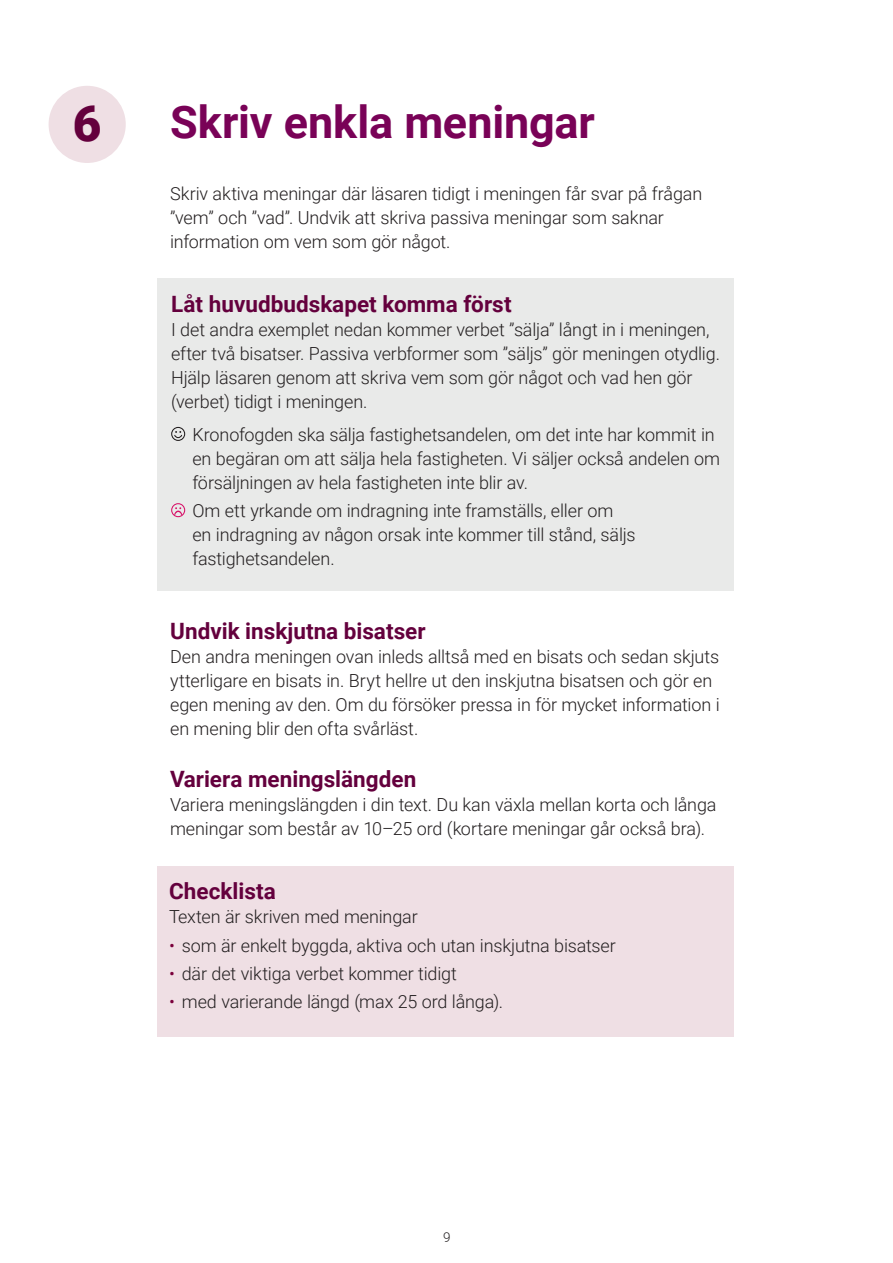
<style>
.page{position:relative;width:893px;height:1263px;background:#fff}
.page>*{position:absolute;margin:0;border:0;box-sizing:border-box;transform-origin:0 0}
.Siffra{font:900 49.5px "Roboto";color:#64003d}
.t1{font:700 45px "Roboto";letter-spacing:-.005em;color:#790257}
.t2{font:700 22.5px "Roboto";color:#64003d}
.Brödtext{font:300 18px/24px "Roboto";letter-spacing:-.01em;color:#231f20}
.Brödtext_-_lista{font:300 18px/24px "Roboto";letter-spacing:-.01em;color:#231f20}
.Brödtext_innan_punkt{font:300 18px/24px "Roboto";letter-spacing:-.005em;color:#231f20}
.Brödtext_-_punktlist{font:300 18px "Roboto";letter-spacing:-.01em;color:#231f20}
.t3{font:300 13.5px "Roboto";color:#231f20}
.s1{color:#7a003b}
</style>
<div class="page">
<div style="left:157px;top:866px;width:576px;height:170px;background:#efdfe4"></div>
<div style="left:157px;top:279px;width:576px;height:312px;background:#e9eae9"></div>
<svg style="left:171px;top:427px;width:14px;height:14px"></svg>
<svg style="left:171px;top:503px;width:14px;height:14px"></svg>
<div style="left:49px;top:86px;width:77px;height:77px;background:#efdfe4;border-radius:50%"></div>
<p class="Siffra" style="left:73px;top:89px;width:30px">6</p>
<h1 class="t1" style="left:170px;top:90px;width:426px">Skriv enkla meningar</h1>
<p class="Brödtext" style="left:170px;top:181px;width:534px">Skriv aktiva meningar där läsaren tidigt i meningen får svar på frågan ”vem” och ”vad”. Undvik att skriva passiva meningar som saknar information om vem som gör något.</p>
<h2 class="t2" style="left:171px;top:289px;width:342px">Låt huvudbudskapet komma först</h2>
<p class="Brödtext_innan_punkt" style="left:171px;top:317px;width:550px">I det andra exemplet nedan kommer verbet ”sälja” långt in i meningen, efter två bisatser. Passiva verbformer som ”säljs” gör meningen otydlig.<br>Hjälp läsaren genom att skriva vem som gör något och vad hen gör (verbet) tidigt i meningen.</p>
<p class="Brödtext_-_lista" style="left:192px;top:422px;width:529px">Kronofogden ska sälja fastighetsandelen, om det inte har kommit in en begäran om att sälja hela fastigheten. Vi säljer också andelen om försäljningen av hela fastigheten inte blir av.</p>
<p class="Brödtext_-_lista" style="left:192px;top:498px;width:445px">Om ett yrkande om indragning inte framställs, eller om en indragning av någon orsak inte kommer till stånd, säljs fastighetsandelen.</p>
<h2 class="t2" style="left:170px;top:615px;width:257px">Undvik inskjutna bisatser</h2>
<p class="Brödtext" style="left:170px;top:644px;width:551px">Den andra meningen ovan inleds alltså med en bisats och sedan skjuts ytterligare en bisats in. Bryt hellre ut den inskjutna bisatsen och gör en egen mening av den. Om du försöker pressa in för mycket information i en mening blir den ofta svårläst.</p>
<h2 class="t2" style="left:170px;top:763px;width:248px">Variera meningslängden</h2>
<p class="Brödtext" style="left:170px;top:792px;width:548px">Variera meningslängden i din text. Du kan växla mellan korta och långa meningar som består av 10–25 ord (kortare meningar går också bra).</p>
<h2 class="t2" style="left:169px;top:875px;width:108px">Checklista</h2>
<p class="Brödtext" style="left:169px;top:904px;width:250px">Texten är skriven med meningar</p>
<p class="Brödtext_-_punktlist" style="left:169px;top:932px;width:448px"><span class="s1">•</span> som är enkelt byggda, aktiva och utan inskjutna bisatser</p>
<p class="Brödtext_-_punktlist" style="left:169px;top:961px;width:289px"><span class="s1">•</span> där det viktiga verbet kommer tidigt</p>
<p class="Brödtext_-_punktlist" style="left:169px;top:989px;width:336px"><span class="s1">•</span> med varierande längd (max 25 ord långa).</p>
<p class="t3" style="left:443px;top:1228px;width:9px">9</p>
</div>
